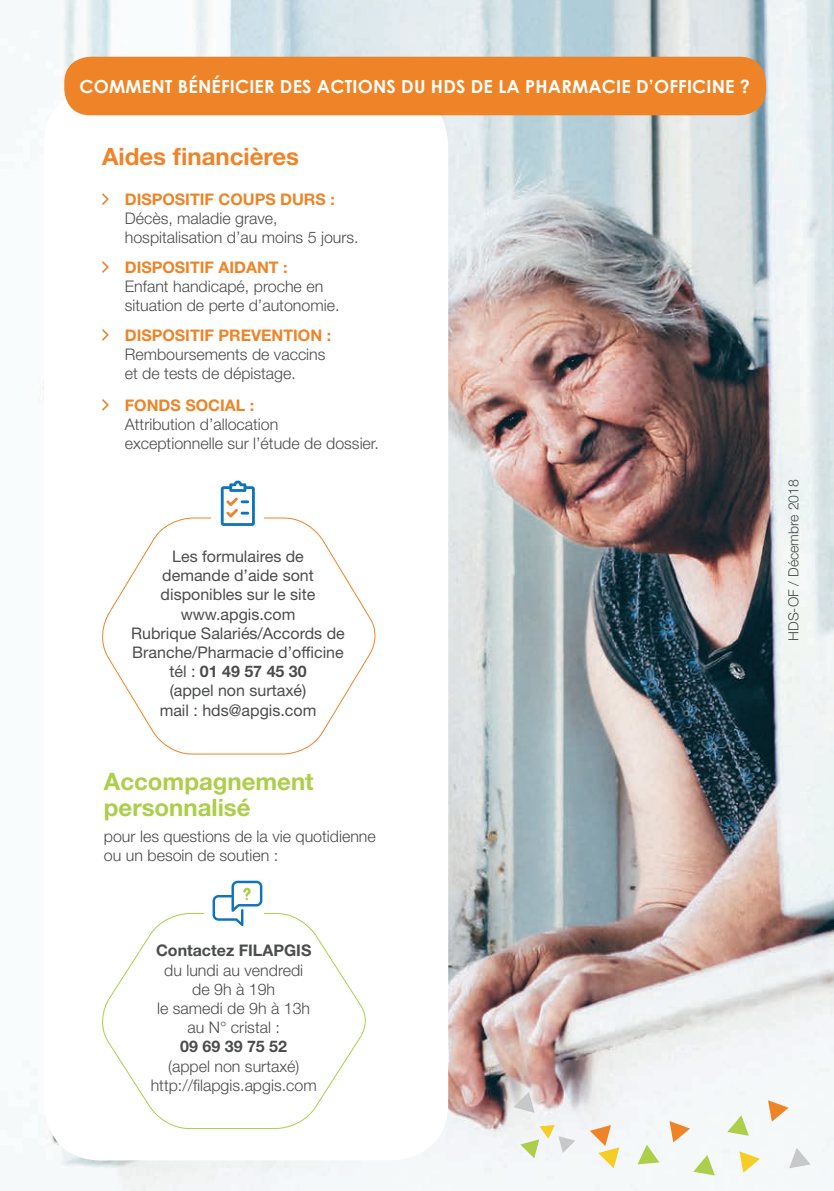
<style>
.page{position:relative;width:834px;height:1191px;background:#fff}
.page>*{position:absolute;margin:0;border:0;box-sizing:border-box;transform-origin:0 0}
.t1{font:700 24px/26px "Helvetica Neue LT Std";color:#acce49}
.t2{font:700 24px "Helvetica Neue LT Std";color:#ee8427}
.t3{font:700 18px "Century Gothic";letter-spacing:.01em;color:#fff}
.t4{font:300 16px/19.2px "Helvetica Neue LT Std";color:#4b4c4d}
.t5{font:16px/19.2px "Helvetica Neue LT Std";color:#4b4c4d;text-align:center}
.t6{font:300 14px "Helvetica Neue LT Std";color:#4b4c4d}
.s1{font-weight:700;color:#ee8427}
.s2{font-weight:700}
</style>
<div class="page">
<img style="left:38px;top:0;width:795px;height:1191px">
<div style="left:44px;top:88px;width:404px;height:1072px;background:#fff;border-radius:57px"></div>
<div style="left:64px;top:57px;width:701px;height:58px;background:#ee8427;border-radius:26px"></div>
<svg style="left:102px;top:193px;width:7px;height:12px"></svg>
<svg style="left:102px;top:261px;width:7px;height:12px"></svg>
<svg style="left:102px;top:329px;width:7px;height:12px"></svg>
<svg style="left:589px;top:1125px;width:30px;height:43px"></svg>
<svg style="left:513px;top:1091px;width:21px;height:21px"></svg>
<svg style="left:637px;top:1144px;width:22px;height:20px"></svg>
<svg style="left:520px;top:1125px;width:55px;height:33px"></svg>
<svg style="left:102px;top:912px;width:264px;height:217px"></svg>
<svg style="left:669px;top:1121px;width:21px;height:21px"></svg>
<svg style="left:693px;top:1155px;width:21px;height:20px"></svg>
<svg style="left:767px;top:1100px;width:21px;height:21px"></svg>
<svg style="left:739px;top:1151px;width:20px;height:21px"></svg>
<svg style="left:789px;top:1147px;width:21px;height:21px"></svg>
<svg style="left:727px;top:1115px;width:21px;height:20px"></svg>
<svg style="left:102px;top:517px;width:274px;height:238px"></svg>
<div style="left:211px;top:510px;width:53px;height:18px;background:#fff"></div>
<div style="left:204px;top:905px;width:60px;height:18px;background:#fff"></div>
<svg style="left:221px;top:480px;width:34px;height:46px"></svg>
<svg style="left:212px;top:880px;width:50px;height:46px"></svg>
<svg style="left:102px;top:399px;width:7px;height:12px"></svg>
<p class="t3" style="left:80px;top:75px;width:671px">COMMENT BÉNÉFICIER DES ACTIONS DU HDS DE LA PHARMACIE D’OFFICINE ?</p>
<p class="t2" style="left:102px;top:142px;width:198px">Aides financières</p>
<p class="t4" style="left:125px;top:189px;width:235px"><span class="s1">DISPOSITIF COUPS DURS :<br></span>Décès, maladie grave, hospitalisation d’au moins 5 jours.</p>
<p class="t4" style="left:125px;top:257px;width:216px"><span class="s1">DISPOSITIF AIDANT :<br></span>Enfant handicapé, proche en situation de perte d’autonomie.</p>
<p class="t4" style="left:125px;top:325px;width:208px"><span class="s1">DISPOSITIF PREVENTION :<br></span>Remboursements de vaccins et de tests de dépistage.</p>
<p class="t4" style="left:125px;top:395px;width:255px"><span class="s1">FONDS SOCIAL :<br></span>Attribution d’allocation exceptionnelle sur l’étude de dossier.</p>
<p class="t5" style="left:131px;top:546px;width:215px">Les formulaires de<br>demande d’aide sont disponibles sur le site www.apgis.com<br>Rubrique Salariés/Accords de<br>Branche/Pharmacie d’officine tél : <span class="s2">01 49 57 45 30<br></span>(appel non surtaxé)<br>mail : hds@apgis.com</p>
<p class="t1" style="left:104px;top:768px;width:211px">Accompagnement personnalisé</p>
<p class="t4" style="left:104px;top:826px;width:273px">pour les questions de la vie quotidienne ou un besoin de soutien :</p>
<p class="t4" style="left:151px;top:940px;width:167px;text-align:center"><span class="s2">Contactez FILAPGIS </span>du lundi au vendredi<br>de 9h à 19h<br>le samedi de 9h à 13h au N° cristal :<br><span class="s2">09 69 39 75 52<br></span>(appel non surtaxé) http://filapgis.apgis.com</p>
<p class="t6" style="left:784px;top:641px;width:163px;rotate:-90deg">HDS-OF / Décembre 2018</p>
</div>
